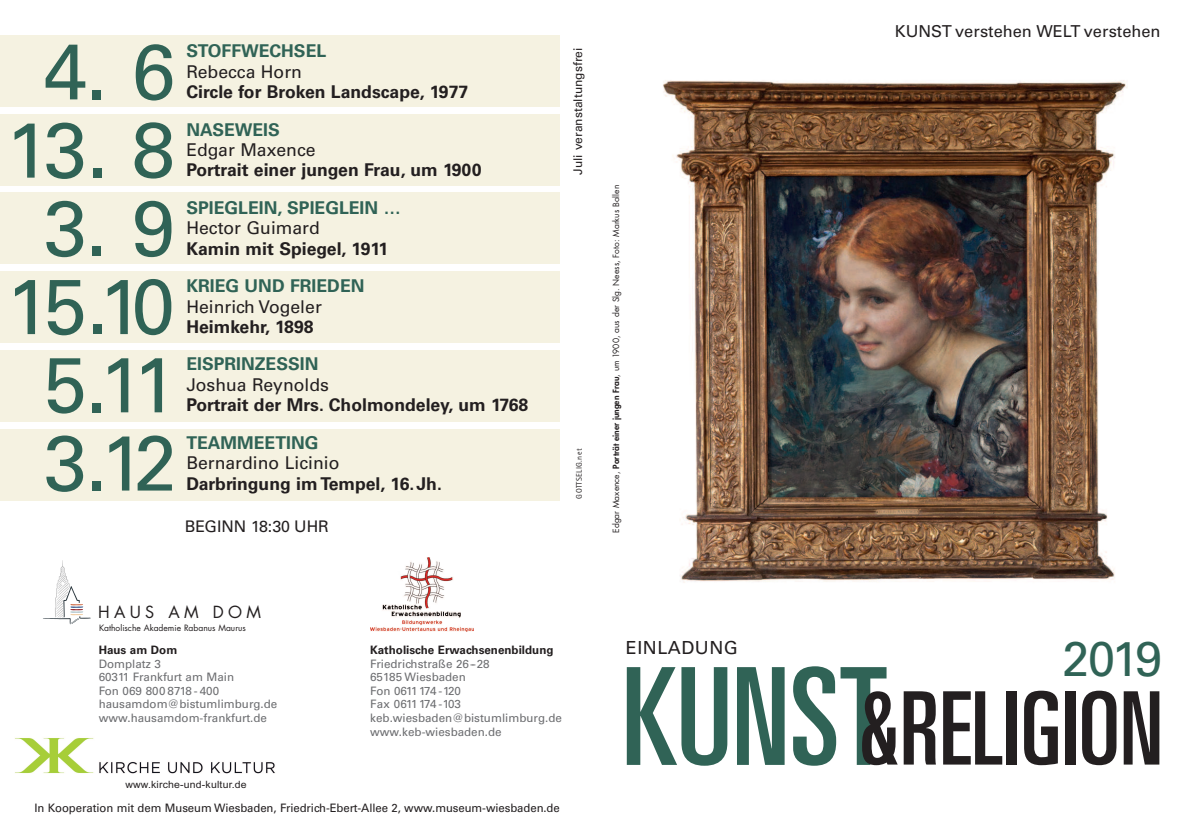
<style>
.page{position:relative;width:1191px;height:840px;background:#fff}
.page>*{position:absolute;margin:0;border:0;box-sizing:border-box;transform-origin:0 0}
.t1{font:ultra-condensed 101.4px "Univers LT";color:#231f20}
.t2{font:78px/78.2px "Univers LT";letter-spacing:-.125em;color:#306356;text-align:center}
.t3{font:48.8px "Univers LT";color:#306356}
.t4{font:18px "Univers LT";letter-spacing:.03em;color:#231f20}
.t5{font:700 17.6px "Univers LT";color:#231f20}
.t6{font:17.6px "Univers LT";color:#231f20}
.t7{font:700 17.6px "Univers LT";color:#306356}
.t8{font:16.4px "Univers LT";color:#231f20}
.t9{font:16.2px "Futura LT";letter-spacing:.265em;color:#231f20}
.t10{font:16px "Univers LT";color:#231f20}
.t11{font:12px "Univers LT";color:#231f20}
.t12{font:11.6px/13.6px "Univers LT";color:#6c6d70}
.t13{font:11.6px "Univers LT";letter-spacing:-.005em;color:#231f20}
.t14{font:700 11.6px "Univers LT";color:#231f20}
.t15{font:10px "Arial";letter-spacing:.015em;color:#231f20;scale:1.05 1}
.t16{font:8.4px "Futura LT";color:#231f20}
.t17{font:8px "Agfa Rotis Sans Serif";letter-spacing:.045em;color:#231f20}
.s1{font-weight:800}
.s2{font-size:135.4px;color:#306356}
</style>
<div class="page">
<div style="left:0;top:114px;width:560px;height:71px;background:#f5f2e1"></div>
<div style="left:0;top:192px;width:560px;height:72px;background:#f5f2e1"></div>
<div style="left:0;top:350px;width:560px;height:71px;background:#f5f2e1"></div>
<div style="left:0;top:271px;width:560px;height:72px;background:#f5f2e1"></div>
<div style="left:0;top:428px;width:560px;height:72px;background:#f5f2e1"></div>
<div style="left:0;top:35px;width:560px;height:72px;background:#f5f2e1"></div>
<img style="left:371px;top:557px;width:102px;height:74px">
<img style="left:15px;top:738px;width:260px;height:36px">
<svg style="left:43px;top:560px;width:48px;height:64px"></svg>
<img style="left:663px;top:80px;width:464px;height:503px">
<h2 class="t2" style="left:43px;top:40px;width:133px">4.6</h2>
<h2 class="t2" style="left:6px;top:118px;width:172px">13. 8<br>3.9<br>15.10<br>5.11<br>3.12</h2>
<h3 class="t7" style="left:186px;top:45px;width:141px">STOFFWECHSEL</h3>
<h3 class="t6" style="left:186px;top:65px;width:117px">Rebecca Horn</h3>
<h3 class="t5" style="left:186px;top:85px;width:283px">Circle for Broken Landscape, 1977</h3>
<h3 class="t7" style="left:186px;top:123px;width:95px">NASEWEIS</h3>
<h3 class="t6" style="left:186px;top:143px;width:131px">Edgar Maxence</h3>
<h3 class="t5" style="left:186px;top:164px;width:296px">Portrait einer jungen Frau, um 1900</h3>
<h3 class="t7" style="left:186px;top:201px;width:216px">SPIEGLEIN, SPIEGLEIN …</h3>
<h3 class="t6" style="left:186px;top:221px;width:135px">Hector Guimard</h3>
<h3 class="t5" style="left:186px;top:242px;width:203px">Kamin mit Spiegel, 1911</h3>
<h3 class="t7" style="left:186px;top:279px;width:179px">KRIEG UND FRIEDEN</h3>
<h3 class="t6" style="left:186px;top:300px;width:137px">Heinrich Vogeler</h3>
<h3 class="t5" style="left:186px;top:320px;width:129px">Heimkehr, 1898</h3>
<h3 class="t7" style="left:186px;top:357px;width:134px">EISPRINZESSIN</h3>
<h3 class="t6" style="left:186px;top:378px;width:144px">Joshua Reynolds</h3>
<h3 class="t5" style="left:186px;top:398px;width:343px">Portrait der Mrs. Cholmondeley, um 1768</h3>
<h3 class="t7" style="left:186px;top:436px;width:133px">TEAMMEETING</h3>
<h3 class="t6" style="left:186px;top:456px;width:155px">Bernardino Licinio</h3>
<h3 class="t5" style="left:186px;top:476px;width:257px">Darbringung im Tempel, 16.Jh.</h3>
<h3 class="t10" style="left:185px;top:520px;width:146px">BEGINN 18:30 UHR</h3>
<p class="t11" style="left:573px;top:174px;width:128px;rotate:-90deg">Juli veranstaltungsfrei</p>
<p class="t17" style="left:576px;top:498px;width:51px;rotate:-90deg">GOTTSELIG.net</p>
<p class="t16" style="left:612px;top:532px;width:349px;rotate:-90deg">Edgar Maxence, <span class="s1">Porträt einer jungen Frau</span>, um 1900, aus der Slg. Neess, Foto: Markus Bollen</p>
<h3 class="t8" style="left:894px;top:25px;width:267px">KUNST verstehen WELT verstehen</h3>
<h3 class="t9" style="left:98px;top:604px;width:164px">HAUS AM DOM</h3>
<p class="t16" style="left:99px;top:623px;width:148px">Katholische Akademie Rabanus Maurus</p>
<p class="t14" style="left:99px;top:645px;width:80px">Haus am Dom</p>
<p class="t12" style="left:99px;top:657px;width:180px">Domplatz 3<br>60311 Frankfurt am Main<br>Fon 069 800 8718 - 400 hausamdom@bistumlimburg.de www.hausamdom-frankfurt.de</p>
<p class="t15" style="left:125px;top:778px;width:117px">www.kirche-und-kultur.de</p>
<p class="t14" style="left:370px;top:645px;width:185px">Katholische Erwachsenenbildung</p>
<p class="t12" style="left:370px;top:657px;width:193px">Friedrichstraße 26--28<br>65185 Wiesbaden<br>Fon 0611 174 -120<br>Fax 0611 174 -103 keb.wiesbaden@bistumlimburg.de www.keb-wiesbaden.de</p>
<p class="t13" style="left:35px;top:803px;width:527px">In Kooperation mit dem Museum Wiesbaden, Friedrich-Ebert-Allee 2, www.museum-wiesbaden.de</p>
<h3 class="t4" style="left:626px;top:640px;width:114px">EINLADUNG</h3>
<h3 class="t3" style="left:1062px;top:640px;width:102px">2019</h3>
<h1 class="t1" style="left:622px;top:691px;width:543px"><span class="s2">KUNST</span>&amp;RELIGION</h1>
</div>
